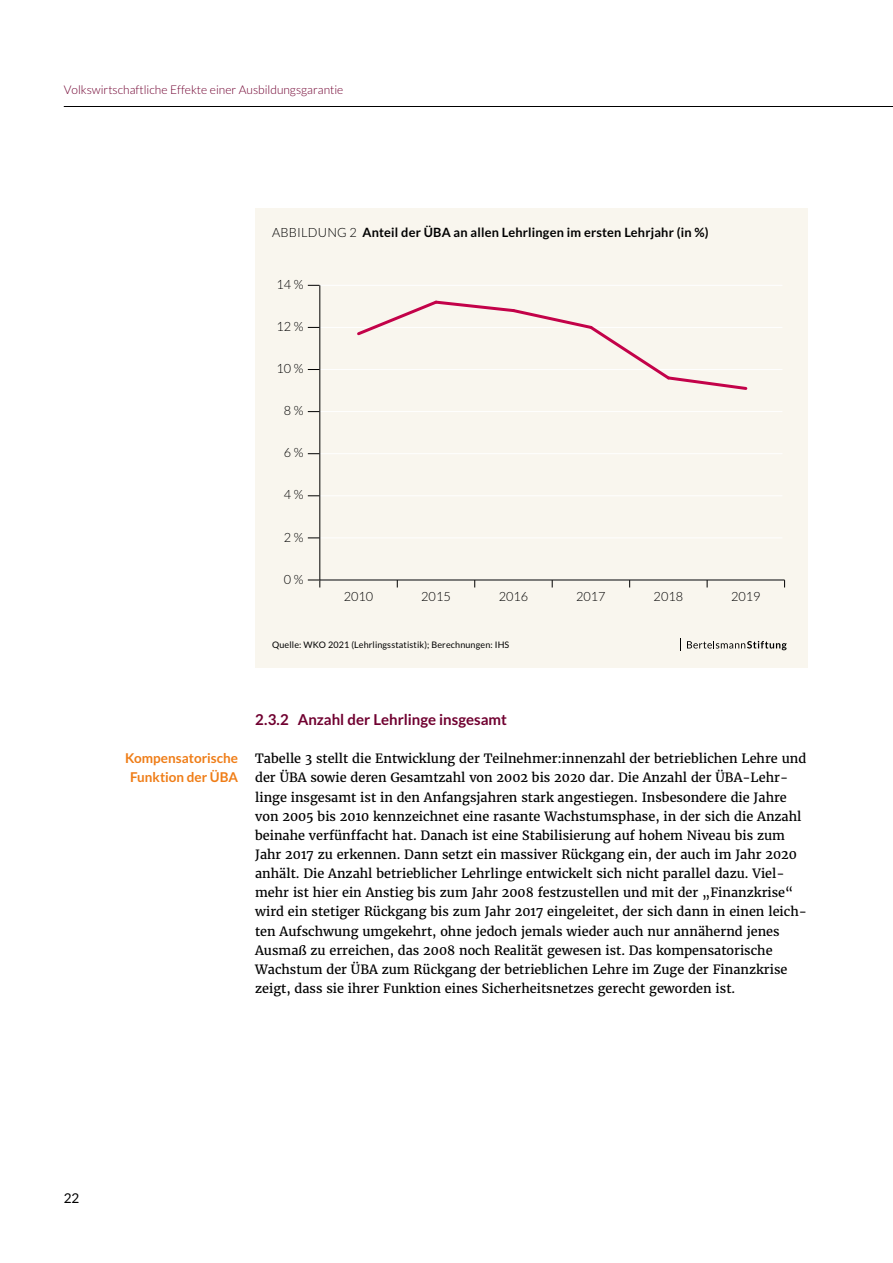
<style>
.page{position:relative;width:893px;height:1263px;background:#fff}
.page>*{position:absolute;margin:0;border:0;box-sizing:border-box;transform-origin:0 0}
.t1{font:700 15px "Lato";color:#700130}
.t2{font:700 13.5px/19.2px "Lato";color:#ef7d17;text-align:center}
.t3{font:13.5px "Lato";color:#000}
.t4{font:12.75px/19.2px "Merriweather";color:#000}
.t5{font:700 12.75px "Lato";letter-spacing:.015em;color:#000}
.t6{font:300 12.75px "Lato";color:#000}
.t7{font:300 12px "Lato";color:#700130}
.t8{font:9px "Lato";letter-spacing:.015em;color:#000}
.s1{font-weight:300}
</style>
<div class="page">
<hr style="left:64px;top:106px;width:829px;height:1px;background:#000">
<div style="left:255px;top:208px;width:553px;height:460px;background:#f9f6ee"></div>
<svg style="left:687px;top:641px;width:100px;height:9px"></svg>
<svg style="left:680px;top:638px;width:1px;height:13px"></svg>
<hr style="left:320px;top:580px;width:462px;height:1px;background:#fff">
<hr style="left:320px;top:537px;width:462px;height:1px;background:#fff">
<hr style="left:320px;top:495px;width:462px;height:1px;background:#fff">
<hr style="left:320px;top:453px;width:462px;height:1px;background:#fff">
<hr style="left:320px;top:411px;width:462px;height:1px;background:#fff">
<hr style="left:320px;top:369px;width:462px;height:1px;background:#fff">
<hr style="left:320px;top:327px;width:462px;height:1px;background:#fff">
<hr style="left:320px;top:285px;width:462px;height:1px;background:#fff">
<hr style="left:320px;top:579px;width:465px;height:1px;background:#000">
<hr style="left:319px;top:285px;width:1px;height:295px;background:#000">
<svg style="left:308px;top:579px;width:12px;height:8px"></svg>
<svg style="left:357px;top:300px;width:391px;height:90px"></svg>
<p class="t7" style="left:64px;top:83px;width:281px">Volkswirtschaftliche Effekte einer Ausbildungsgarantie</p>
<p class="t5" style="left:272px;top:225px;width:438px"><span class="s1">ABBILDUNG 2</span> Anteil der ÜBA an allen Lehrlingen im ersten Lehrjahr (in %)</p>
<p class="t6" style="left:277px;top:278px;width:29px">14 %</p>
<p class="t6" style="left:277px;top:320px;width:29px">12 %</p>
<p class="t6" style="left:277px;top:362px;width:29px">10 %</p>
<p class="t6" style="left:284px;top:404px;width:21px">8 %</p>
<p class="t6" style="left:284px;top:446px;width:21px">6 %</p>
<p class="t6" style="left:284px;top:488px;width:21px">4 %</p>
<p class="t6" style="left:284px;top:530px;width:21px">2 %</p>
<p class="t6" style="left:284px;top:572px;width:21px">0 %</p>
<p class="t6" style="left:344px;top:589px;width:31px">2010</p>
<p class="t6" style="left:421px;top:589px;width:31px">2015</p>
<p class="t6" style="left:499px;top:589px;width:31px">2016</p>
<p class="t6" style="left:576px;top:589px;width:31px">2017</p>
<p class="t6" style="left:654px;top:589px;width:31px">2018</p>
<p class="t6" style="left:731px;top:589px;width:31px">2019</p>
<p class="t8" style="left:272px;top:640px;width:239px">Quelle: WKO 2021 (Lehrlingsstatistik); Berechnungen: IHS</p>
<p class="t2" style="left:125px;top:749px;width:114px">Kompensatorische<br>Funktion der ÜBA</p>
<p class="t1" style="left:255px;top:711px;width:253px">2.3.2 Anzahl der Lehrlinge insgesamt</p>
<p class="t4" style="left:255px;top:749px;width:553px">Tabelle 3 stellt die Entwicklung der Teilnehmer:innenzahl der betrieblichen Lehre und der ÜBA sowie deren Gesamtzahl von 2002 bis 2020 dar. Die Anzahl der ÜBA-Lehr&shy;linge insgesamt ist in den Anfangsjahren stark angestiegen. Insbesondere die Jahre von 2005 bis 2010 kennzeichnet eine rasante Wachstumsphase, in der sich die Anzahl beinahe verfünffacht hat. Danach ist eine Stabilisierung auf hohem Niveau bis zum Jahr 2017 zu erkennen. Dann setzt ein massiver Rückgang ein, der auch im Jahr 2020 anhält. Die Anzahl betrieblicher Lehrlinge entwickelt sich nicht parallel dazu. Viel&shy;mehr ist hier ein Anstieg bis zum Jahr 2008 festzustellen und mit der „Finanzkrise“ wird ein stetiger Rückgang bis zum Jahr 2017 eingeleitet, der sich dann in einen leich&shy;ten Aufschwung umgekehrt, ohne jedoch jemals wieder auch nur annähernd jenes Ausmaß zu erreichen, das 2008 noch Realität gewesen ist. Das kompensatorische Wachstum der ÜBA zum Rückgang der betrieblichen Lehre im Zuge der Finanzkrise zeigt, dass sie ihrer Funktion eines Sicherheitsnetzes gerecht geworden ist.</p>
<p class="t3" style="left:64px;top:1191px;width:17px">22</p>
</div>
